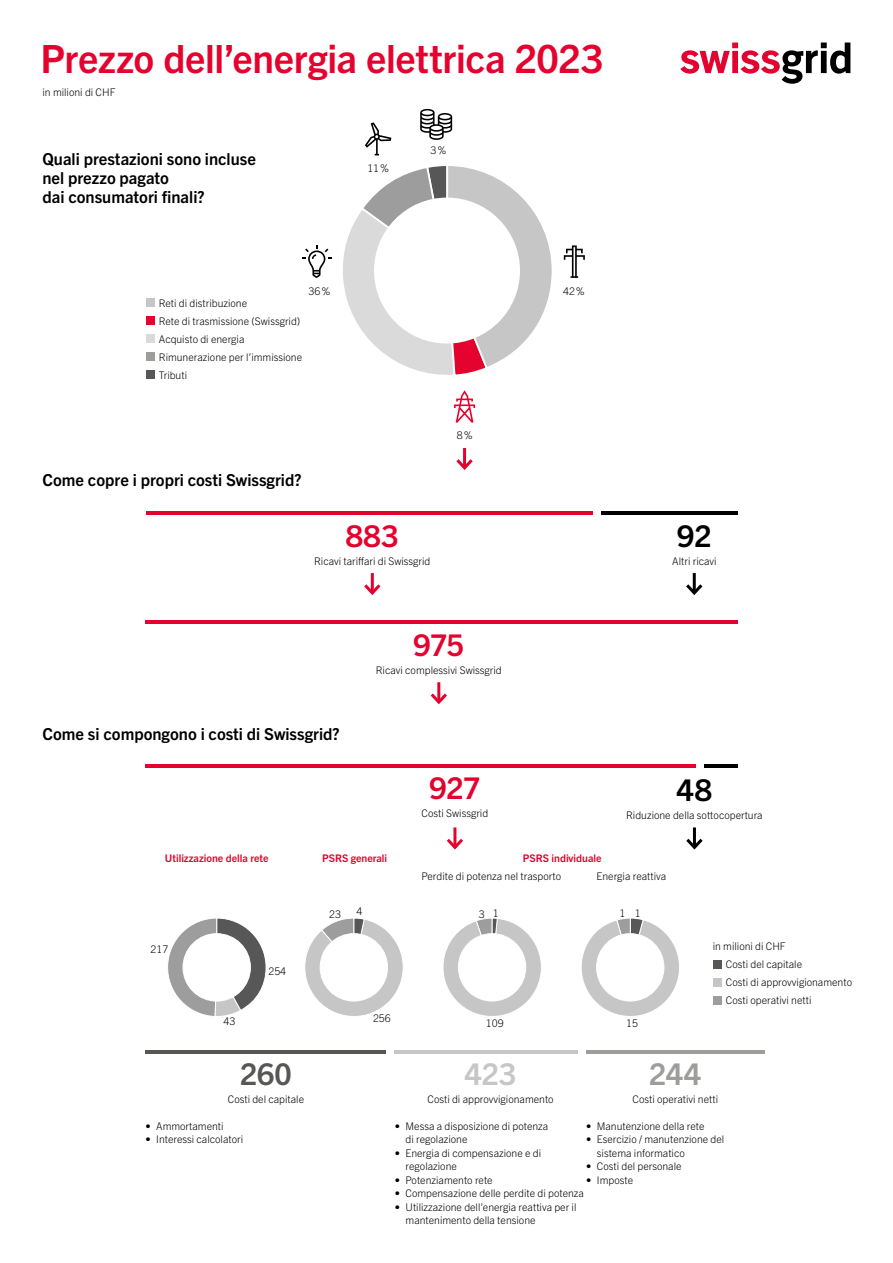
<style>
.page{position:relative;width:893px;height:1263px;background:#fff}
.page>*{position:absolute;margin:0;border:0;box-sizing:border-box;transform-origin:0 0}
.Trade_Gothic_Next_LT{font:700 39px "Trade Gothic Next LT Pro";letter-spacing:-.005em;color:#e4032e}
.Trade_Gothic_Next_LT-2{font:700 30px "Trade Gothic Next LT Pro";letter-spacing:-.01em;color:#e4032e}
.Trade_Gothic_Next_LT-3{font:700 30px "Trade Gothic Next LT Pro";color:#000}
.Trade_Gothic_Next_LT-4{font:700 30px "Trade Gothic Next LT Pro";color:#575756}
.Trade_Gothic_Next_LT-5{font:700 30px "Trade Gothic Next LT Pro";color:#c6c6c6}
.Trade_Gothic_Next_LT-6{font:700 30px "Trade Gothic Next LT Pro";color:#9d9d9c}
.Trade_Gothic_Next_LT-7{font:700 16.5px "Trade Gothic Next LT Pro";color:#000}
.Trade_Gothic_Next_LT-8{font:300 10.5px/13.5px "Trade Gothic Next LT Pro";color:#000}
.Trade_Gothic_Next_LT-9{font:700 10.5px "Trade Gothic Next LT Pro";color:#e4032e}
</style>
<div class="page">
<svg style="left:680px;top:43px;width:170px;height:41px"></svg>
<div style="left:146px;top:298px;width:8px;height:9px;background:#c6c6c6"></div>
<div style="left:146px;top:316px;width:8px;height:9px;background:#e4032e"></div>
<div style="left:146px;top:334px;width:8px;height:9px;background:#dadada"></div>
<div style="left:146px;top:352px;width:8px;height:9px;background:#9d9d9c"></div>
<div style="left:146px;top:370px;width:8px;height:9px;background:#575756"></div>
<div style="left:713px;top:960px;width:8px;height:8px;background:#575756"></div>
<div style="left:713px;top:978px;width:8px;height:8px;background:#c6c6c6"></div>
<div style="left:713px;top:996px;width:8px;height:8px;background:#9d9d9c"></div>
<hr style="left:146px;top:511px;width:455px;height:4px;background:#e4032e">
<hr style="left:595px;top:511px;width:143px;height:4px;background:#000">
<hr style="left:146px;top:1050px;width:245px;height:3px;background:#575756">
<hr style="left:391px;top:1050px;width:191px;height:3px;background:#c6c6c6">
<hr style="left:582px;top:1050px;width:182px;height:3px;background:#9d9d9c">
<div style="left:593px;top:511px;width:8px;height:5px;background:#fff"></div>
<div style="left:386px;top:1049px;width:8px;height:5px;background:#fff"></div>
<div style="left:578px;top:1049px;width:8px;height:5px;background:#fff"></div>
<hr style="left:463px;top:448px;width:3px;height:20px;background:#e4032e">
<svg style="left:456px;top:456px;width:17px;height:14px"></svg>
<svg style="left:454px;top:390px;width:21px;height:33px"></svg>
<svg style="left:302px;top:245px;width:30px;height:33px"></svg>
<svg style="left:365px;top:122px;width:26px;height:33px"></svg>
<svg style="left:420px;top:109px;width:32px;height:31px"></svg>
<svg style="left:343px;top:166px;width:209px;height:209px"></svg>
<div style="left:375px;top:198px;width:144px;height:145px;background:#fff;border-radius:50%"></div>
<svg style="left:168px;top:918px;width:98px;height:98px"></svg>
<div style="left:183px;top:934px;width:67px;height:67px;background:#fff;border-radius:50%"></div>
<div style="left:183px;top:933px;width:68px;height:68px;border:1px solid #fff;border-radius:50%"></div>
<svg style="left:305px;top:918px;width:98px;height:98px"></svg>
<div style="left:320px;top:934px;width:68px;height:67px;background:#fff;border-radius:50%"></div>
<div style="left:320px;top:933px;width:68px;height:68px;border:1px solid #fff;border-radius:50%"></div>
<svg style="left:443px;top:918px;width:98px;height:98px"></svg>
<div style="left:458px;top:934px;width:68px;height:67px;background:#fff;border-radius:50%"></div>
<div style="left:458px;top:933px;width:68px;height:68px;border:1px solid #fff;border-radius:50%"></div>
<svg style="left:581px;top:918px;width:98px;height:98px"></svg>
<div style="left:597px;top:934px;width:67px;height:67px;background:#fff;border-radius:50%"></div>
<div style="left:596px;top:933px;width:68px;height:68px;border:1px solid #fff;border-radius:50%"></div>
<hr style="left:146px;top:621px;width:592px;height:3px;background:#e4032e">
<hr style="left:453px;top:827px;width:3px;height:20px;background:#e4032e">
<svg style="left:446px;top:835px;width:17px;height:15px"></svg>
<hr style="left:146px;top:764px;width:555px;height:3px;background:#e4032e">
<hr style="left:701px;top:764px;width:37px;height:3px;background:#000">
<hr style="left:693px;top:827px;width:3px;height:20px;background:#000">
<svg style="left:686px;top:835px;width:17px;height:15px"></svg>
<div style="left:696px;top:763px;width:8px;height:5px;background:#fff"></div>
<hr style="left:371px;top:573px;width:3px;height:20px;background:#e4032e">
<svg style="left:364px;top:581px;width:17px;height:14px"></svg>
<hr style="left:693px;top:573px;width:3px;height:20px;background:#000">
<svg style="left:686px;top:581px;width:17px;height:14px"></svg>
<hr style="left:437px;top:682px;width:3px;height:20px;background:#e4032e">
<svg style="left:430px;top:690px;width:17px;height:15px"></svg>
<svg style="left:564px;top:245px;width:21px;height:33px"></svg>
<p class="Trade_Gothic_Next_LT" style="left:40px;top:32px;width:565px">Prezzo dell’energia elettrica 2023</p>
<p class="Trade_Gothic_Next_LT-8" style="left:43px;top:84px;width:74px">in milioni di CHF</p>
<p class="Trade_Gothic_Next_LT-7" style="left:43px;top:148px;width:215px">Quali prestazioni sono incluse</p>
<p class="Trade_Gothic_Next_LT-7" style="left:43px;top:167px;width:128px">nel prezzo pagato</p>
<p class="Trade_Gothic_Next_LT-7" style="left:43px;top:185px;width:164px">dai consumatori finali?</p>
<p class="Trade_Gothic_Next_LT-8" style="left:367px;top:161px;width:23px">11%</p>
<p class="Trade_Gothic_Next_LT-8" style="left:430px;top:143px;width:17px">3%</p>
<p class="Trade_Gothic_Next_LT-8" style="left:308px;top:283px;width:23px">36%</p>
<p class="Trade_Gothic_Next_LT-8" style="left:563px;top:283px;width:23px">42%</p>
<p class="Trade_Gothic_Next_LT-8" style="left:159px;top:295px;width:90px">Reti di distribuzione</p>
<p class="Trade_Gothic_Next_LT-8" style="left:159px;top:313px;width:143px">Rete di trasmissione (Swissgrid)</p>
<p class="Trade_Gothic_Next_LT-8" style="left:159px;top:331px;width:87px">Acquisto di energia</p>
<p class="Trade_Gothic_Next_LT-8" style="left:159px;top:349px;width:145px">Rimunerazione per l’immissione</p>
<p class="Trade_Gothic_Next_LT-8" style="left:159px;top:367px;width:30px">Tributi</p>
<p class="Trade_Gothic_Next_LT-7" style="left:43px;top:468px;width:261px">Come copre i propri costi Swissgrid?</p>
<p class="Trade_Gothic_Next_LT-2" style="left:346px;top:515px;width:54px">883</p>
<p class="Trade_Gothic_Next_LT-8" style="left:314px;top:553px;width:118px">Ricavi tariffari di Swissgrid</p>
<p class="Trade_Gothic_Next_LT-8" style="left:457px;top:428px;width:17px">8%</p>
<p class="Trade_Gothic_Next_LT-2" style="left:414px;top:624px;width:52px">975</p>
<p class="Trade_Gothic_Next_LT-8" style="left:376px;top:662px;width:127px">Ricavi complessivi Swissgrid</p>
<p class="Trade_Gothic_Next_LT-7" style="left:43px;top:722px;width:299px">Come si compongono i costi di Swissgrid?</p>
<p class="Trade_Gothic_Next_LT-2" style="left:429px;top:767px;width:53px">927</p>
<p class="Trade_Gothic_Next_LT-8" style="left:422px;top:806px;width:68px">Costi Swissgrid</p>
<p class="Trade_Gothic_Next_LT-3" style="left:677px;top:515px;width:36px">92</p>
<p class="Trade_Gothic_Next_LT-8" style="left:672px;top:553px;width:46px">Altri ricavi</p>
<p class="Trade_Gothic_Next_LT-3" style="left:677px;top:769px;width:37px">48</p>
<p class="Trade_Gothic_Next_LT-8" style="left:626px;top:808px;width:138px">Riduzione della sottocopertura</p>
<p class="Trade_Gothic_Next_LT-9" style="left:165px;top:851px;width:105px">Utilizzazione della rete</p>
<p class="Trade_Gothic_Next_LT-9" style="left:322px;top:851px;width:67px">PSRS generali</p>
<p class="Trade_Gothic_Next_LT-9" style="left:523px;top:851px;width:80px">PSRS individuale</p>
<p class="Trade_Gothic_Next_LT-8" style="left:421px;top:868px;width:141px">Perdite di potenza nel trasporto</p>
<p class="Trade_Gothic_Next_LT-8" style="left:597px;top:868px;width:71px">Energia reattiva</p>
<p class="Trade_Gothic_Next_LT-8" style="left:150px;top:942px;width:19px">217</p>
<p class="Trade_Gothic_Next_LT-8" style="left:224px;top:1014px;width:13px">43</p>
<p class="Trade_Gothic_Next_LT-8" style="left:268px;top:964px;width:19px">254</p>
<p class="Trade_Gothic_Next_LT-4" style="left:240px;top:1053px;width:53px">260</p>
<p class="Trade_Gothic_Next_LT-8" style="left:228px;top:1092px;width:78px">Costi del capitale</p>
<p class="Trade_Gothic_Next_LT-8" style="left:146px;top:1119px;width:79px">• Ammortamenti</p>
<p class="Trade_Gothic_Next_LT-8" style="left:146px;top:1132px;width:99px">• Interessi calcolatori</p>
<p class="Trade_Gothic_Next_LT-8" style="left:356px;top:904px;width:7px">4</p>
<p class="Trade_Gothic_Next_LT-8" style="left:329px;top:907px;width:13px">23</p>
<p class="Trade_Gothic_Next_LT-8" style="left:493px;top:905px;width:7px">1</p>
<p class="Trade_Gothic_Next_LT-8" style="left:479px;top:906px;width:7px">3</p>
<p class="Trade_Gothic_Next_LT-8" style="left:620px;top:905px;width:7px">1</p>
<p class="Trade_Gothic_Next_LT-8" style="left:635px;top:905px;width:7px">1</p>
<p class="Trade_Gothic_Next_LT-8" style="left:713px;top:939px;width:74px">in milioni di CHF</p>
<p class="Trade_Gothic_Next_LT-8" style="left:726px;top:957px;width:78px">Costi del capitale</p>
<p class="Trade_Gothic_Next_LT-8" style="left:726px;top:975px;width:128px">Costi di approvvigionamento</p>
<p class="Trade_Gothic_Next_LT-8" style="left:726px;top:993px;width:87px">Costi operativi netti</p>
<p class="Trade_Gothic_Next_LT-8" style="left:373px;top:1010px;width:19px">256</p>
<p class="Trade_Gothic_Next_LT-8" style="left:486px;top:1016px;width:19px">109</p>
<p class="Trade_Gothic_Next_LT-8" style="left:626px;top:1016px;width:13px">15</p>
<p class="Trade_Gothic_Next_LT-5" style="left:465px;top:1053px;width:53px">423</p>
<p class="Trade_Gothic_Next_LT-8" style="left:428px;top:1092px;width:128px">Costi di approvvigionamento</p>
<p class="Trade_Gothic_Next_LT-8" style="left:406px;top:1119px;width:144px;text-indent:-11px">• Messa a disposizione di potenza di regolazione</p>
<p class="Trade_Gothic_Next_LT-8" style="left:406px;top:1146px;width:137px;text-indent:-11px">• Energia di compensazione e di regolazione</p>
<p class="Trade_Gothic_Next_LT-8" style="left:395px;top:1173px;width:99px">• Potenziamento rete</p>
<p class="Trade_Gothic_Next_LT-8" style="left:395px;top:1186px;width:191px">• Compensazione delle perdite di potenza</p>
<p class="Trade_Gothic_Next_LT-8" style="left:406px;top:1200px;width:172px;text-indent:-11px">• Utilizzazione dell’energia reattiva per il mantenimento della tensione</p>
<p class="Trade_Gothic_Next_LT-6" style="left:649px;top:1053px;width:54px">244</p>
<p class="Trade_Gothic_Next_LT-8" style="left:632px;top:1092px;width:87px">Costi operativi netti</p>
<p class="Trade_Gothic_Next_LT-8" style="left:586px;top:1119px;width:120px">• Manutenzione della rete</p>
<p class="Trade_Gothic_Next_LT-8" style="left:597px;top:1132px;width:129px;text-indent:-11px">• Esercizio / manutenzione del sistema informatico</p>
<p class="Trade_Gothic_Next_LT-8" style="left:586px;top:1159px;width:97px">• Costi del personale</p>
<p class="Trade_Gothic_Next_LT-8" style="left:586px;top:1173px;width:48px">• Imposte</p>
</div>
